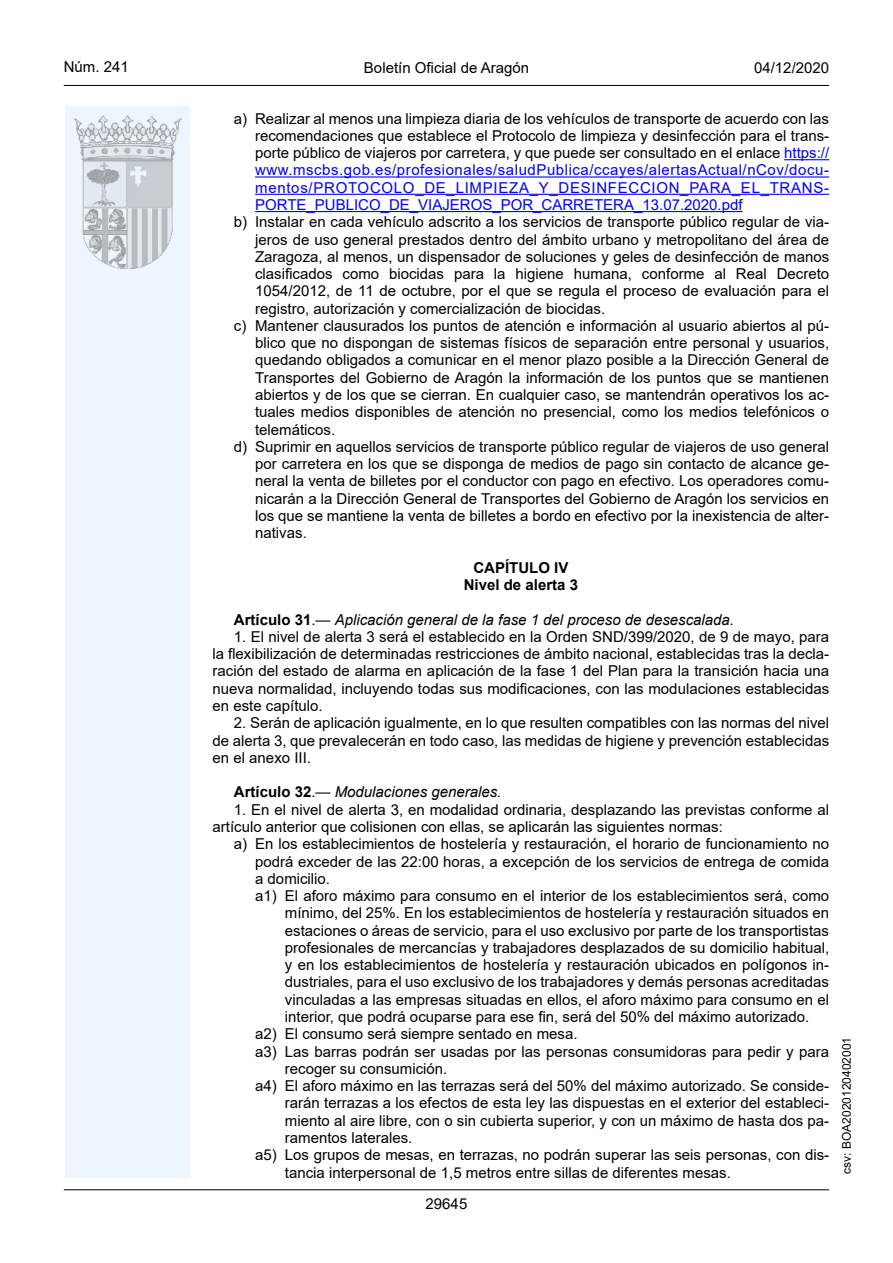
<style>
.page{position:relative;width:893px;height:1263px;background:#fff}
.page>*{position:absolute;margin:0;border:0;box-sizing:border-box;transform-origin:0 0}
.Sangrado_01{font:15px/17.2px "Arial";color:#000;text-align:justify}
.Sangrado_02{font:15px/17.2px "Arial";color:#000;text-align:justify}
.inicio_de_parrafo{font:15px/17.2px "Arial";color:#000;text-align:justify}
.inicio_de_parrafo-2{font:italic 15px "Arial";color:#000}
.center{font:700 15px "Arial";color:#000}
.estilo_head-c{font:15px "Arial";color:#000}
.estilo_head-d{font:15px "Arial";color:#000}
.estilo_head-i{font:15px "Arial";color:#000}
.estilo_head-i-2{font:12px "Arial";color:#000}
.s1{color:#0000fa}
.s2{font-weight:700;font-style:normal}
.s3{font-style:normal}
</style>
<div class="page">
<hr style="left:64px;top:1189px;width:765px;height:1px;background:#000">
<hr style="left:64px;top:85px;width:765px;height:1px;background:#000">
<div style="left:65px;top:106px;width:125px;height:1072px;background:#edf6fe"></div>
<img style="left:75px;top:115px;width:106px;height:153px">
<hr style="left:784px;top:159px;width:45px;height:1px;background:#0000fa">
<hr style="left:255px;top:176px;width:574px;height:2px;background:#0000fa">
<hr style="left:255px;top:194px;width:574px;height:1px;background:#0000fa">
<hr style="left:255px;top:211px;width:488px;height:1px;background:#0000fa">
<p class="estilo_head-i" style="left:64px;top:57px;width:67px">Núm. 241</p>
<p class="estilo_head-c" style="left:364px;top:57px;width:167px">Boletín Oficial de Aragón</p>
<p class="estilo_head-d" style="left:754px;top:57px;width:77px">04/12/2020</p>
<p class="Sangrado_01" style="left:255px;top:110px;width:576px;text-indent:-21px">a) Realizar al menos una limpieza diaria de los vehículos de transporte de acuerdo con las recomendaciones que establece el Protocolo de limpieza y desinfección para el trans&shy;porte público de viajeros por carretera, y que puede ser consultado en el enlace <span class="s1">https:// www.mscbs.gob.es/profesionales/saludPublica/ccayes/alertasActual/nCov/docu&shy;mentos/PROTOCOLO_DE_LIMPIEZA_Y_DESINFECCION_PARA_EL_TRANS-PORTE_PUBLICO_DE_VIAJEROS_POR_CARRETERA_13.07.2020.pdf</span></p>
<p class="Sangrado_01" style="left:255px;top:213px;width:576px;text-indent:-21px">b) Instalar en cada vehículo adscrito a los servicios de transporte público regular de via&shy;jeros de uso general prestados dentro del ámbito urbano y metropolitano del área de Zaragoza, al menos, un dispensador de soluciones y geles de desinfección de manos clasificados como biocidas para la higiene humana, conforme al Real Decreto 1054/2012, de 11 de octubre, por el que se regula el proceso de evaluación para el registro, autorización y comercialización de biocidas.</p>
<p class="Sangrado_01" style="left:255px;top:317px;width:576px;text-indent:-21px">c) Mantener clausurados los puntos de atención e información al usuario abiertos al pú&shy;blico que no dispongan de sistemas físicos de separación entre personal y usuarios, quedando obligados a comunicar en el menor plazo posible a la Dirección General de Transportes del Gobierno de Aragón la información de los puntos que se mantienen abiertos y de los que se cierran. En cualquier caso, se mantendrán operativos los ac&shy;tuales medios disponibles de atención no presencial, como los medios telefónicos o telemáticos.</p>
<p class="Sangrado_01" style="left:255px;top:438px;width:576px;text-indent:-21px">d) Suprimir en aquellos servicios de transporte público regular de viajeros de uso general por carretera en los que se disponga de medios de pago sin contacto de alcance ge&shy;neral la venta de billetes por el conductor con pago en efectivo. Los operadores comu&shy;nicarán a la Dirección General de Transportes del Gobierno de Aragón los servicios en los que se mantiene la venta de billetes a bordo en efectivo por la inexistencia de alter&shy;nativas.</p>
<p class="center" style="left:473px;top:557px;width:97px">CAPÍTULO IV</p>
<p class="center" style="left:464px;top:574px;width:116px">Nivel de alerta 3</p>
<p class="inicio_de_parrafo-2" style="left:234px;top:610px;width:502px"><span class="s2">Artículo 31</span><span class="s3">.—</span> Aplicación general de la fase 1 del proceso de desescalada.</p>
<p class="inicio_de_parrafo" style="left:213px;top:628px;width:618px;text-indent:21px">1. El nivel de alerta 3 será el establecido en la Orden SND/399/2020, de 9 de mayo, para la flexibilización de determinadas restricciones de ámbito nacional, establecidas tras la decla&shy;ración del estado de alarma en aplicación de la fase 1 del Plan para la transición hacia una nueva normalidad, incluyendo todas sus modificaciones, con las modulaciones establecidas en este capítulo.</p>
<p class="inicio_de_parrafo" style="left:213px;top:714px;width:618px;text-indent:21px">2. Serán de aplicación igualmente, en lo que resulten compatibles con las normas del nivel de alerta 3, que prevalecerán en todo caso, las medidas de higiene y prevención establecidas en el anexo III.</p>
<p class="inicio_de_parrafo-2" style="left:234px;top:782px;width:269px"><span class="s2">Artículo 32</span><span class="s3">.—</span> Modulaciones generales.</p>
<p class="inicio_de_parrafo" style="left:213px;top:801px;width:618px;text-indent:21px">1. En el nivel de alerta 3, en modalidad ordinaria, desplazando las previstas conforme al artículo anterior que colisionen con ellas, se aplicarán las siguientes normas:</p>
<p class="Sangrado_01" style="left:255px;top:835px;width:575px;text-indent:-21px">a) En los establecimientos de hostelería y restauración, el horario de funcionamiento no podrá exceder de las 22:00 horas, a excepción de los servicios de entrega de comida a domicilio.</p>
<p class="Sangrado_02" style="left:285px;top:887px;width:546px;text-indent:-30px">a1) El aforo máximo para consumo en el interior de los establecimientos será, como mínimo, del 25%. En los establecimientos de hostelería y restauración situados en estaciones o áreas de servicio, para el uso exclusivo por parte de los transportistas profesionales de mercancías y trabajadores desplazados de su domicilio habitual, y en los establecimientos de hostelería y restauración ubicados en polígonos in&shy;dustriales, para el uso exclusivo de los trabajadores y demás personas acreditadas vinculadas a las empresas situadas en ellos, el aforo máximo para consumo en el interior, que podrá ocuparse para ese fin, será del 50% del máximo autorizado.</p>
<p class="Sangrado_02" style="left:255px;top:1025px;width:324px">a2) El consumo será siempre sentado en mesa.</p>
<p class="Sangrado_02" style="left:285px;top:1042px;width:546px;text-indent:-30px">a3) Las barras podrán ser usadas por las personas consumidoras para pedir y para recoger su consumición.</p>
<p class="Sangrado_02" style="left:285px;top:1077px;width:546px;text-indent:-30px">a4) El aforo máximo en las terrazas será del 50% del máximo autorizado. Se conside&shy;rarán terrazas a los efectos de esta ley las dispuestas en el exterior del estableci&shy;miento al aire libre, con o sin cubierta superior, y con un máximo de hasta dos pa&shy;ramentos laterales.</p>
<p class="Sangrado_02" style="left:285px;top:1146px;width:546px;text-indent:-30px">a5) Los grupos de mesas, en terrazas, no podrán superar las seis personas, con dis&shy;tancia interpersonal de 1,5 metros entre sillas de diferentes mesas.</p>
<p class="Sangrado_02" style="left:426px;top:1195px;width:43px">29645</p>
<p class="estilo_head-i-2" style="left:838px;top:1174px;width:138px;rotate:-90deg">csv: BOA2020120402001</p>
</div>
